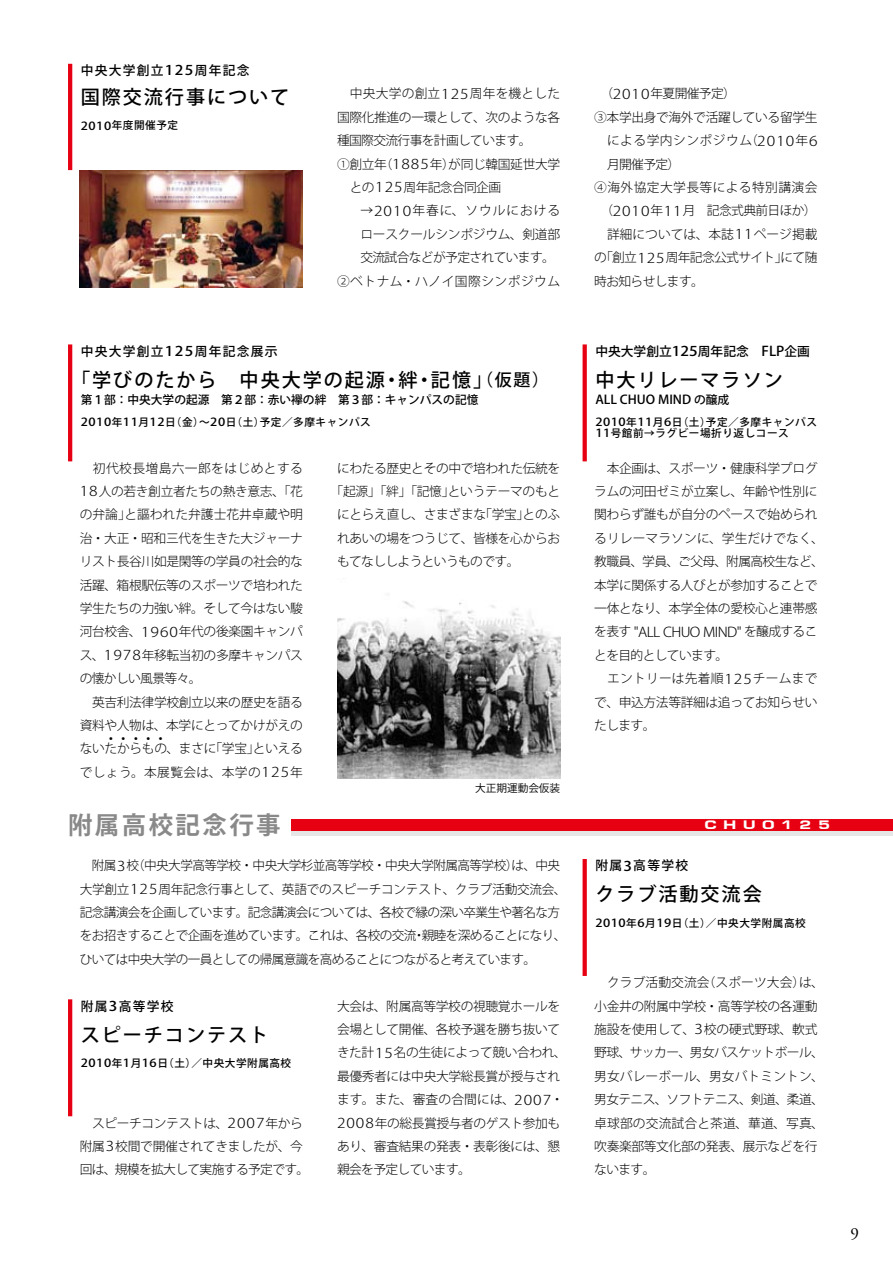
<style>
.page{position:relative;width:893px;height:1263px;background:#fff}
.page>*{position:absolute;margin:0;border:0;box-sizing:border-box;transform-origin:0 0}
.t1{font:700 24.45px "Koz Go Pro";letter-spacing:.1em;color:#898989}
.t2{font:500 19.2px "Koz Go Pro";letter-spacing:.1em;color:#000}
.t3{font:300 13.5px "Koz Go Pro";letter-spacing:-.045em;color:#000;scale:1.05 1}
.t4{font:300 12.75px/23.4px "Koz Go Pro";letter-spacing:-.03em;color:#000}
.t5{font:300 12.75px/23.4px "Koz Go Pro";letter-spacing:-.05em;color:#000}
.t6{font:500 12.75px "Koz Go Pro";letter-spacing:.1em;color:#000}
.t7{font:300 12.75px "Koz Go Pro";letter-spacing:.035em;color:#000}
.t8{font:300 12.75px "Koz Go Pro";letter-spacing:.015em;color:#000}
.t9{font:500 12.75px "Koz Go Pro";color:#000}
.t10{font:300 12.75px "Koz Go Pro";letter-spacing:.025em;color:#000}
.t11{font:300 12.75px "Koz Go Pro";letter-spacing:.03em;color:#000}
.t12{font:300 12.75px "Koz Go Pro";color:#000}
.t13{font:300 12.75px "Koz Go Pro";letter-spacing:.07em;color:#000}
.t14{font:800 12.75px "Eurose Wide";letter-spacing:.5em;color:#fff}
.t15{font:500 12.3px "Koz Go Pro";color:#000;scale:1.05 1}
.t16{font:500 11.7px "Koz Go Pro";color:#000}
.t17{font:500 10.65px/10.6px "Koz Go Pro";letter-spacing:.05em;color:#000}
.t18{font:10.65px "Koz Go Pro";color:#000}
.t19{font:6.45px "Kenten Generic";letter-spacing:.95em;color:#000}
.s1{font-size:13.35px}
.s2{font-size:11.1px}
.s3{font-size:13.5px}
.s4{font-size:16.95px}
.s5{font-size:11.7px}
.s6{font-size:12.75px}
</style>
<div class="page">
<hr style="left:68px;top:999px;width:4px;height:117px;background:#e60012">
<svg style="left:583px;top:859px;width:4px;height:117px"></svg>
<div style="left:291px;top:819px;width:602px;height:12px;background:#e60012"></div>
<div style="left:291px;top:831px;width:602px;height:5px;background:#e6e6e6"></div>
<svg style="left:583px;top:344px;width:4px;height:117px"></svg>
<hr style="left:68px;top:344px;width:4px;height:117px;background:#e60012">
<hr style="left:68px;top:64px;width:4px;height:106px;background:#e60012">
<img style="left:80px;top:170px;width:223px;height:117px">
<img style="left:337px;top:601px;width:223px;height:177px">
<p class="t6" style="left:81px;top:62px;width:170px">中央大学創立<span class="s1">125</span>周年記念</p>
<h2 class="t2" style="left:81px;top:85px;width:210px">国際交流行事について</h2>
<p class="t17" style="left:81px;top:121px;width:99px"><span class="s2">2010</span>年度開催予定</p>
<p class="t8" style="left:350px;top:85px;width:212px">中央大学の創立<span class="s3">125</span>周年を機とした</p>
<p class="t4" style="left:337px;top:105px;width:225px">国際化推進の一環として、次のような各</p>
<p class="t5" style="left:337px;top:129px;width:196px">種国際交流行事を計画しています。</p>
<p class="t4" style="left:337px;top:152px;width:225px">①創立年（<span class="s3">1885</span>年）が同じ韓国延世大学</p>
<p class="t5" style="left:350px;top:176px;width:153px">との<span class="s3">125</span>周年記念合同企画</p>
<p class="t13" style="left:360px;top:202px;width:201px">→<span class="s3">2010</span>年春に、ソウルにおける</p>
<p class="t4" style="left:360px;top:222px;width:201px">ロースクールシンポジウム、剣道部</p>
<p class="t5" style="left:360px;top:246px;width:196px">交流試合などが予定されています。</p>
<p class="t7" style="left:337px;top:272px;width:225px">②ベトナム・ハノイ国際シンポジウム</p>
<p class="t6" style="left:81px;top:343px;width:198px">中央大学創立<span class="s1">125</span>周年記念展示</p>
<h2 class="t2" style="left:71px;top:367px;width:479px">「学びのたから 中央大学の起源・絆・記憶」<span class="s4">（仮題）</span></h2>
<p class="t16" style="left:81px;top:392px;width:399px">第１部：中央大学の起源 第２部：赤い襷の絆 第３部：キャンパスの記憶</p>
<p class="t17" style="left:81px;top:417px;width:292px"><span class="s2">2010</span>年<span class="s2">11</span>月<span class="s2">12</span>日（金）～<span class="s2">20</span>日（土）予定／多摩キャンパス</p>
<p class="t4" style="left:337px;top:456px;width:225px">にわたる歴史とその中で培われた伝統を</p>
<p class="t4" style="left:331px;top:480px;width:231px">「起源」「絆」「記憶」というテーマのもと</p>
<p class="t4" style="left:337px;top:503px;width:225px">にとらえ直し、さまざまな「学宝」とのふ</p>
<p class="t4" style="left:337px;top:526px;width:225px">れあいの場をつうじて、皆様を心からお</p>
<p class="t5" style="left:337px;top:550px;width:184px">もてなししようというものです。</p>
<p class="t4" style="left:80px;top:456px;width:225px;text-align:justify;text-indent:13px">初代校長増島六一郎をはじめとする<span class="s3">18</span>人の若き創立者たちの熱き意志、「花の弁論」と謳われた弁護士花井卓蔵や明治・大正・昭和三代を生きた大ジャーナリスト長谷川如是閑等の学員の社会的な活躍、箱根駅伝等のスポーツで培われた学生たちの力強い絆。そして今はない駿河台校舎、<span class="s3">1960</span>年代の後楽園キャンパス、<span class="s3">1978</span>年移転当初の多摩キャンパスの懐かしい風景等々。</p>
<p class="t4" style="left:80px;top:690px;width:225px;text-align:justify;text-indent:12px">英吉利法律学校創立以来の歴史を語る資料や人物は、本学にとってかけがえのないたからもの、まさに「学宝」といえる</p>
<p class="t19" style="left:108px;top:735px;width:58px">44444</p>
<p class="t10" style="left:80px;top:764px;width:225px">でしょう。本展覧会は、本学の<span class="s3">125</span>年</p>
<p class="t18" style="left:475px;top:781px;width:87px">大正期運動会仮装</p>
<p class="t4" style="left:601px;top:82px;width:137px">（<span class="s3">2010</span>年夏開催予定）</p>
<p class="t4" style="left:594px;top:105px;width:225px">③本学出身で海外で活躍している留学生</p>
<p class="t7" style="left:607px;top:132px;width:212px">による学内シンポジウム（<span class="s3">2010</span>年<span class="s3">6</span></p>
<p class="t4" style="left:607px;top:152px;width:75px">月開催予定）</p>
<p class="t11" style="left:594px;top:179px;width:225px">④海外協定大学長等による特別講演会</p>
<p class="t5" style="left:601px;top:199px;width:218px">（<span class="s3">2010</span>年<span class="s3">11</span>月 記念式典前日ほか）</p>
<p class="t12" style="left:607px;top:226px;width:212px">詳細については、本誌<span class="s3">11</span>ページ掲載</p>
<p class="t5" style="left:594px;top:246px;width:225px">の「創立<span class="s3">125</span>周年記念公式サイト」にて随</p>
<p class="t5" style="left:594px;top:269px;width:111px">時お知らせします。</p>
<p class="t9" style="left:595px;top:343px;width:216px">中央大学創立<span class="s1">125</span>周年記念 <span class="s1">FLP</span>企画</p>
<h2 class="t2" style="left:595px;top:367px;width:189px">中大リレーマラソン</h2>
<p class="t15" style="left:595px;top:392px;width:129px">ALL CHUO MIND <span class="s5">の醸成</span></p>
<p class="t17" style="left:595px;top:417px;width:223px"><span class="s2">2010</span>年<span class="s2">11</span>月<span class="s2">6</span>日（土）予定／多摩キャンパス<br><span class="s2">11</span>号館前→ラグビー場折り返しコース</p>
<p class="t4" style="left:594px;top:456px;width:231px;text-align:center">本企画は、スポーツ・健康科学プログ<br>ラムの河田ゼミが立案し、年齢や性別に関わらず誰もが自分のペースで始められるリレーマラソンに、学生だけでなく、教職員、学員、ご父母、附属高校生など、本学に関係する人びとが参加することで一体となり、本学全体の愛校心と連帯感</p>
<p class="t3" style="left:594px;top:623px;width:214px"><span class="s6">を表す</span> "ALL CHUO MIND" <span class="s6">を醸成するこ</span></p>
<p class="t5" style="left:594px;top:643px;width:135px">とを目的としています。</p>
<p class="t8" style="left:607px;top:670px;width:212px">エントリーは先着順<span class="s3">125</span>チームまで</p>
<p class="t4" style="left:594px;top:690px;width:225px">で、申込方法等詳細は追ってお知らせい</p>
<p class="t4" style="left:594px;top:714px;width:63px">たします。</p>
<h1 class="t1" style="left:68px;top:809px;width:214px">附属高校記念行事</h1>
<p class="t14" style="left:705px;top:818px;width:127px">CHUO125</p>
<p class="t5" style="left:80px;top:854px;width:488px;text-indent:12px">附属<span class="s3">3</span>校（中央大学高等学校・中央大学杉並高等学校・中央大学附属高等学校）は、中央大学創立<span class="s3">125</span>周年記念行事として、英語でのスピーチコンテスト、クラブ活動交流会、記念講演会を企画しています。記念講演会については、各校で縁の深い卒業生や著名な方をお招きすることで企画を進めています。これは、各校の交流・親睦を深めることになり、ひいては中央大学の一員としての帰属意識を高めることにつながると考えています。</p>
<p class="t6" style="left:81px;top:998px;width:94px">附属<span class="s1">3</span>高等学校</p>
<h2 class="t2" style="left:81px;top:1022px;width:189px">スピーチコンテスト</h2>
<p class="t17" style="left:81px;top:1058px;width:212px"><span class="s2">2010</span>年<span class="s2">1</span>月<span class="s2">16</span>日（土）／中央大学附属高校</p>
<p class="t4" style="left:80px;top:1111px;width:231px;text-align:center">スピーチコンテストは、<span class="s3">2007</span>年から<br>附属<span class="s3">3</span>校間で開催されてきましたが、今回は、規模を拡大して実施する予定です。</p>
<p class="t4" style="left:337px;top:994px;width:231px">大会は、附属高等学校の視聴覚ホールを会場として開催、各校予選を勝ち抜いてきた計<span class="s3">15</span>名の生徒によって競い合われ、最優秀者には中央大学総長賞が授与されます。また、審査の合間には、<span class="s3">2007</span>・<br><span class="s3">2008</span>年の総長賞授与者のゲスト参加もあり、審査結果の発表・表彰後には、懇親会を予定しています。</p>
<p class="t6" style="left:595px;top:857px;width:94px">附属<span class="s1">3</span>高等学校</p>
<h2 class="t2" style="left:595px;top:882px;width:168px">クラブ活動交流会</h2>
<p class="t17" style="left:595px;top:918px;width:212px"><span class="s2">2010</span>年<span class="s2">6</span>月<span class="s2">19</span>日（土）／中央大学附属高校</p>
<p class="t4" style="left:594px;top:971px;width:231px;text-indent:13px">クラブ活動交流会（スポーツ大会）は、小金井の附属中学校・高等学校の各運動施設を使用して、<span class="s3">3</span>校の硬式野球、軟式野球、サッカー、男女バスケットボール、男女バレーボール、男女バトミントン、男女テニス、ソフトテニス、剣道、柔道、卓球部の交流試合と茶道、華道、写真、吹奏楽部等文化部の発表、展示などを行ないます。</p>
</div>
